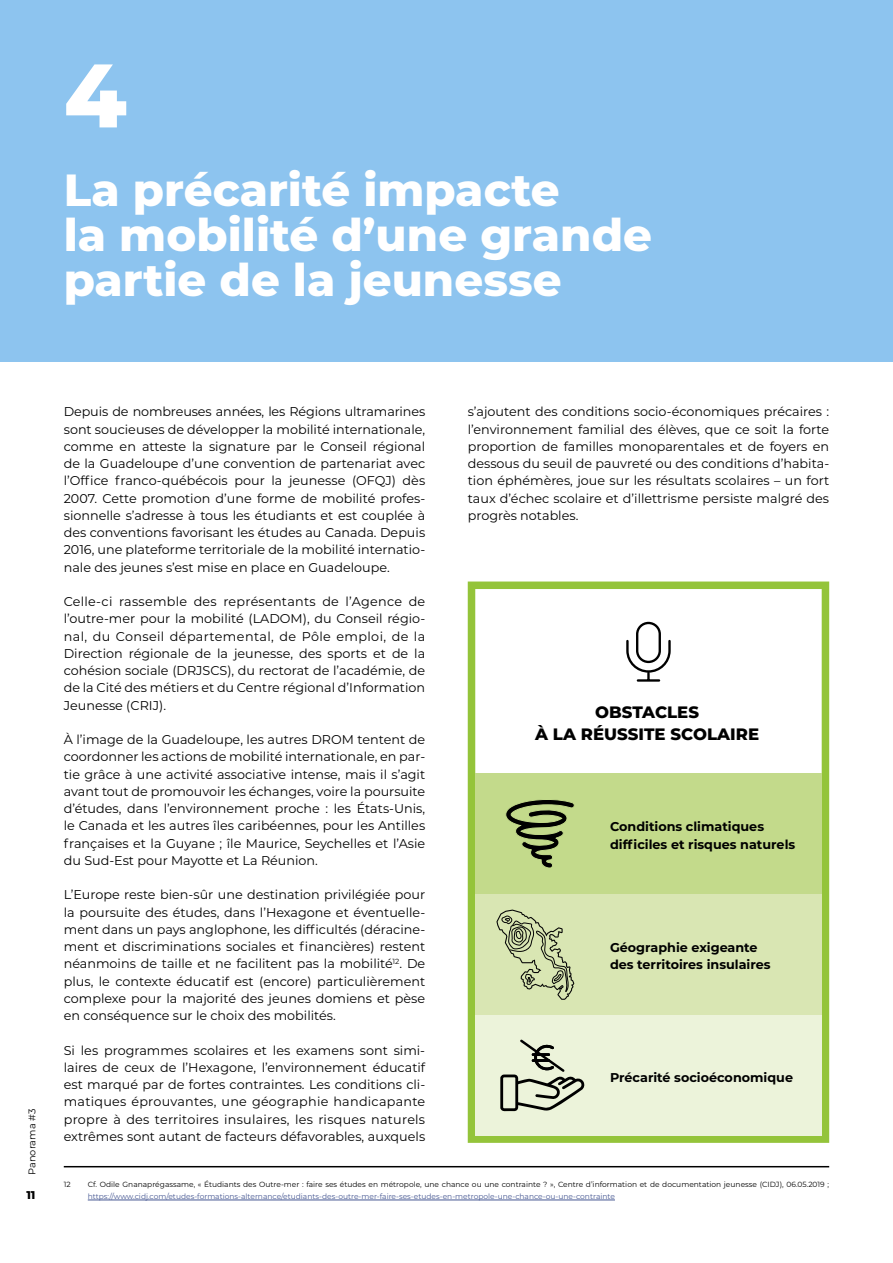
<style>
.page{position:relative;width:893px;height:1263px;background:#fff}
.page>*{position:absolute;margin:0;border:0;box-sizing:border-box;transform-origin:0 0}
.t1{font:800 90px "Montserrat";color:#fff}
.t2{font:800 45px/45px "Montserrat";color:#fff}
.t3{font:800 16.5px/22.5px "Montserrat";color:#000;text-align:center}
.t4{font:12.75px/17.2px "Montserrat";color:#000;text-align:justify}
.t5{font:700 12.75px/17.2px "Montserrat";color:#000}
.t6{font:800 11.25px "Montserrat";color:#000}
.t7{font:9.75px "Montserrat";color:#000}
.t8{font:7.5px "Montserrat";color:#000}
.t9{font:7.5px "Montserrat";color:#465792}
</style>
<div class="page">
<hr style="left:64px;top:1166px;width:765px;height:1px;background:#000">
<hr style="left:88px;top:1200px;width:527px;height:1px;background:#465792">
<div style="left:0;top:0;width:893px;height:361px;background:#8dc4ef"></div>
<div style="left:468px;top:581px;width:361px;height:562px;background:#fff;border:8px solid #94c43a"></div>
<div style="left:475px;top:773px;width:347px;height:121px;background:#c3da8b"></div>
<div style="left:475px;top:894px;width:347px;height:121px;background:#d9e6b3"></div>
<div style="left:475px;top:1015px;width:347px;height:121px;background:#ecf3da"></div>
<svg style="left:626px;top:621px;width:45px;height:61px"></svg>
<svg style="left:505px;top:799px;width:70px;height:69px"></svg>
<svg style="left:500px;top:1039px;width:85px;height:72px"></svg>
<svg style="left:496px;top:909px;width:78px;height:90px"></svg>
<h1 class="t1" style="left:64px;top:30px;width:64px">4</h1>
<h2 class="t2" style="left:64px;top:165px;width:590px">La précarité impacte<br>la mobilité d’une grande partie de la jeunesse</h2>
<p class="t7" style="left:25px;top:1175px;width:67px;rotate:-90deg">Panorama #3</p>
<p class="t6" style="left:26px;top:1187px;width:11px">11</p>
<p class="t4" style="left:468px;top:403px;width:363px">s’ajoutent des conditions socio-économiques précaires : l’environnement familial des élèves, que ce soit la forte proportion de familles monoparentales et de foyers en dessous du seuil de pauvreté ou des conditions d’habita&shy;tion éphémères, joue sur les résultats scolaires – un fort taux d’échec scolaire et d’illettrisme persiste malgré des progrès notables.</p>
<p class="t4" style="left:64px;top:403px;width:363px">Depuis de nombreuses années, les Régions ultramarines sont soucieuses de développer la mobilité internationale, comme en atteste la signature par le Conseil régional de la Guadeloupe d’une convention de partenariat avec l’Office franco-québécois pour la jeunesse (OFQJ) dès 2007. Cette promotion d’une forme de mobilité profes&shy;sionnelle s’adresse à tous les étudiants et est couplée à des conventions favorisant les études au Canada. Depuis 2016, une plateforme territoriale de la mobilité internatio&shy;nale des jeunes s’est mise en place en Guadeloupe.</p>
<p class="t4" style="left:64px;top:592px;width:363px">Celle-ci rassemble des représentants de l’Agence de l’outre-mer pour la mobilité (LADOM), du Conseil régio&shy;nal, du Conseil départemental, de Pôle emploi, de la Direction régionale de la jeunesse, des sports et de la cohésion sociale (DRJSCS), du rectorat de l’académie, de de la Cité des métiers et du Centre régional d’Information Jeunesse (CRIJ).</p>
<p class="t4" style="left:64px;top:730px;width:363px">À l’image de la Guadeloupe, les autres DROM tentent de coordonner les actions de mobilité internationale, en par&shy;tie grâce à une activité associative intense, mais il s’agit avant tout de promouvoir les échanges, voire la poursuite d’études, dans l’environnement proche : les États-Unis, le Canada et les autres îles caribéennes, pour les Antilles françaises et la Guyane ; île Maurice, Seychelles et l’Asie du Sud-Est pour Mayotte et La Réunion.</p>
<p class="t4" style="left:64px;top:886px;width:363px">L’Europe reste bien-sûr une destination privilégiée pour la poursuite des études, dans l’Hexagone et éventuelle&shy;ment dans un pays anglophone, les difficultés (déracine&shy;ment et discriminations sociales et financières) restent néanmoins de taille et ne facilitent pas la mobilité<sup>12</sup>. De plus, le contexte éducatif est (encore) particulièrement complexe pour la majorité des jeunes domiens et pèse en conséquence sur le choix des mobilités.</p>
<p class="t4" style="left:64px;top:1041px;width:363px">Si les programmes scolaires et les examens sont simi&shy;laires de ceux de l’Hexagone, l’environnement éducatif est marqué par de fortes contraintes. Les conditions cli&shy;matiques éprouvantes, une géographie handicapante propre à des territoires insulaires, les risques naturels extrêmes sont autant de facteurs défavorables, auxquels</p>
<p class="t8" style="left:64px;top:1179px;width:8px">12</p>
<p class="t8" style="left:88px;top:1179px;width:743px">Cf. Odile Gnanaprégassame, « Étudiants des Outre-mer : faire ses études en métropole, une chance ou une contrainte ? », Centre d’information et de documentation jeunesse (CIDJ), 06.05.2019 ;</p>
<p class="t9" style="left:88px;top:1191px;width:529px">https://www.cidj.com/etudes-formations-alternance/etudiants-des-outre-mer-faire-ses-etudes-en-metropole-une-chance-ou-une-contrainte</p>
<p class="t3" style="left:535px;top:700px;width:225px">OBSTACLES<br>À LA RÉUSSITE SCOLAIRE</p>
<p class="t5" style="left:610px;top:817px;width:187px">Conditions climatiques difficiles et risques naturels</p>
<p class="t5" style="left:610px;top:938px;width:162px">Géographie exigeante des territoires insulaires</p>
<p class="t5" style="left:610px;top:1068px;width:185px">Précarité socioéconomique</p>
</div>
